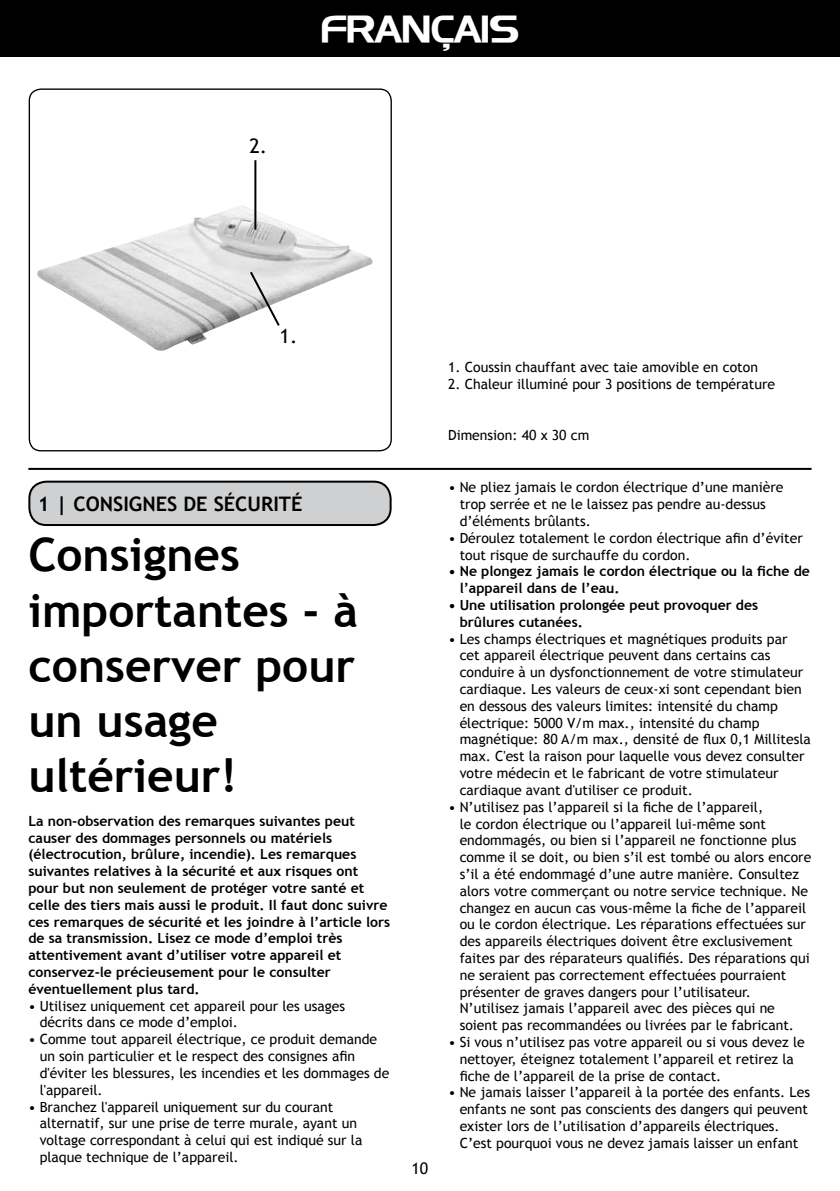
<style>
.page{position:relative;width:840px;height:1191px;background:#fff}
.page>*{position:absolute;margin:0;border:0;box-sizing:border-box;transform-origin:0 0}
.t1{font:700 46px/55.2px "Trebuchet MS";color:#000}
.t2{font:36px "Longview";color:#fff}
.t3{font:700 20px "Trebuchet MS";color:#000}
.t4{font:20px "Trebuchet MS";color:#000}
.t5{font:16px "Trebuchet MS";color:#000}
.t6{font:14px/16.8px "Trebuchet MS";color:#000}
.t7{font:700 14px/16.8px "Trebuchet MS";color:#000}
</style>
<div class="page">
<div style="left:0;top:0;width:839px;height:57px;background:#000"></div>
<hr style="left:28px;top:468px;width:783px;height:2px;background:#000">
<div style="left:29px;top:481px;width:361px;height:44px;background:#cfd0d1;border-radius:17px"></div>
<div style="left:28px;top:480px;width:363px;height:46px;border:2px solid #000;border-radius:17px"></div>
<img style="left:37px;top:204px;width:336px;height:147px">
<div style="left:29px;top:88px;width:362px;height:363px;border:1px solid #000;border-radius:12px"></div>
<svg style="left:248px;top:269px;width:33px;height:59px"></svg>
<hr style="left:254px;top:160px;width:2px;height:70px;background:#000">
<h3 class="t4" style="left:249px;top:134px;width:19px">2.</h3>
<h2 class="t2" style="left:321px;top:7px;width:199px">FRANÇAIS</h2>
<h3 class="t4" style="left:279px;top:324px;width:19px">1.</h3>
<p class="t6" style="left:448px;top:359px;width:311px">1. Coussin chauffant avec taie amovible en coton</p>
<p class="t6" style="left:448px;top:376px;width:328px">2. Chaleur illuminé pour 3 positions de température</p>
<p class="t6" style="left:448px;top:426px;width:143px">Dimension: 40 x 30 cm</p>
<h3 class="t3" style="left:38px;top:491px;width:266px">1 | consignes de sÉcuritÉ</h3>
<p class="t6" style="left:459px;top:479px;width:325px;text-indent:-11px">• Ne pliez jamais le cordon électrique d’une manière trop serrée et ne le laissez pas pendre au‑ dessus d’éléments brûlants.</p>
<p class="t6" style="left:459px;top:529px;width:344px;text-indent:-11px">• Déroulez totalement le cordon électrique afin d’éviter tout risque de surchauffe du cordon.</p>
<p class="t7" style="left:459px;top:563px;width:351px;text-indent:-11px">• Ne plongez jamais le cordon électrique ou la fiche de l’appareil dans de l’eau.</p>
<p class="t7" style="left:459px;top:596px;width:300px;text-indent:-11px">• U ne utilisation prolongée peut provoquer des brûlures cutanées.</p>
<p class="t6" style="left:459px;top:630px;width:352px;text-indent:-11px">• Les champs électriques et magnétiques produits par cet appareil électrique peuvent dans certains cas conduire à un dysfonctionnement de votre stimulateur cardiaque. Les valeurs de ceux-xi sont cependant bien en dessous des valeurs limites: intensité du champ électrique: 5000 V/m max., intensité du champ magnétique: 80 A/m max., densité de flux 0,1 Millitesla max. C'est la raison pour laquelle vous devez consulter votre médecin et le fabricant de votre stimulateur cardiaque avant d'utiliser ce produit.</p>
<p class="t6" style="left:459px;top:798px;width:353px;text-indent:-11px">• N’utilisez pas l’appareil si la fiche de l’appareil,<br>le cordon électrique ou l’appareil lui‑ même sont endommagés, ou bien si l’appareil ne fonctionne plus comme il se doit, ou bien s’il est tombé ou alors encore s’il a été endommagé d’une autre manière. Consultez alors votre commerçant ou notre service technique. Ne changez en aucun cas vous-même la fiche de l’appareil ou le cordon électrique. Les réparations effectuées sur des appareils électriques doivent être exclusivement faites par des réparateurs qualifiés. Des réparations qui ne seraient pas correctement effectuées pourraient présenter de graves dangers pour l’utilisateur.<br>N’utilisez jamais l’appareil avec des pièces qui ne soient pas recommandées ou livrées par le fabricant.</p>
<p class="t6" style="left:459px;top:1033px;width:346px;text-indent:-11px">• Si vous n’utilisez pas votre appareil ou si vous devez le nettoyer, éteignez totalement l’appareil et retirez la fiche de l’appareil de la prise de contact.</p>
<p class="t6" style="left:459px;top:1084px;width:351px;text-indent:-11px">• Ne jamais laisser l’appareil à la portée des enfants. Les enfants ne sont pas conscients des dangers qui peuvent exister lors de l’utilisation d’appareils électriques.<br>C’est pourquoi vous ne devez jamais laisser un enfant</p>
<h1 class="t1" style="left:28px;top:527px;width:331px">Consignes importantes - à conserver pour un usage ultérieur!</h1>
<p class="t7" style="left:28px;top:812px;width:363px">La non-observation des remarques suivantes peut causer des dommages personnels ou matériels (électrocution, brûlure, incendie). Les remarques suivantes relatives à la sécurité et aux risques ont pour but non seulement de protéger votre santé et celle des tiers mais aussi le produit. Il faut donc suivre ces remarques de sécurité et les joindre à l’article lors de sa transmission. Lisez ce mode d’emploi très attentivement avant d’utiliser votre appareil et conservez-le précieusement pour le consulter éventuellement plus tard.</p>
<p class="t6" style="left:40px;top:997px;width:307px;text-indent:-11px">• Utilisez uniquement cet appareil pour les usages décrits dans ce mode d’emploi.</p>
<p class="t6" style="left:40px;top:1031px;width:351px;text-indent:-11px">• Comme tout appareil électrique, ce produit demande un soin particulier et le respect des consignes afin d'éviter les blessures, les incendies et les dommages de l'appareil.</p>
<p class="t6" style="left:40px;top:1098px;width:324px;text-indent:-11px">• Branchez l'appareil uniquement sur du courant alternatif, sur une prise de terre murale, ayant un voltage correspondant à celui qui est indiqué sur la plaque technique de l’appareil.</p>
<p class="t5" style="left:411px;top:1159px;width:18px">10</p>
</div>
